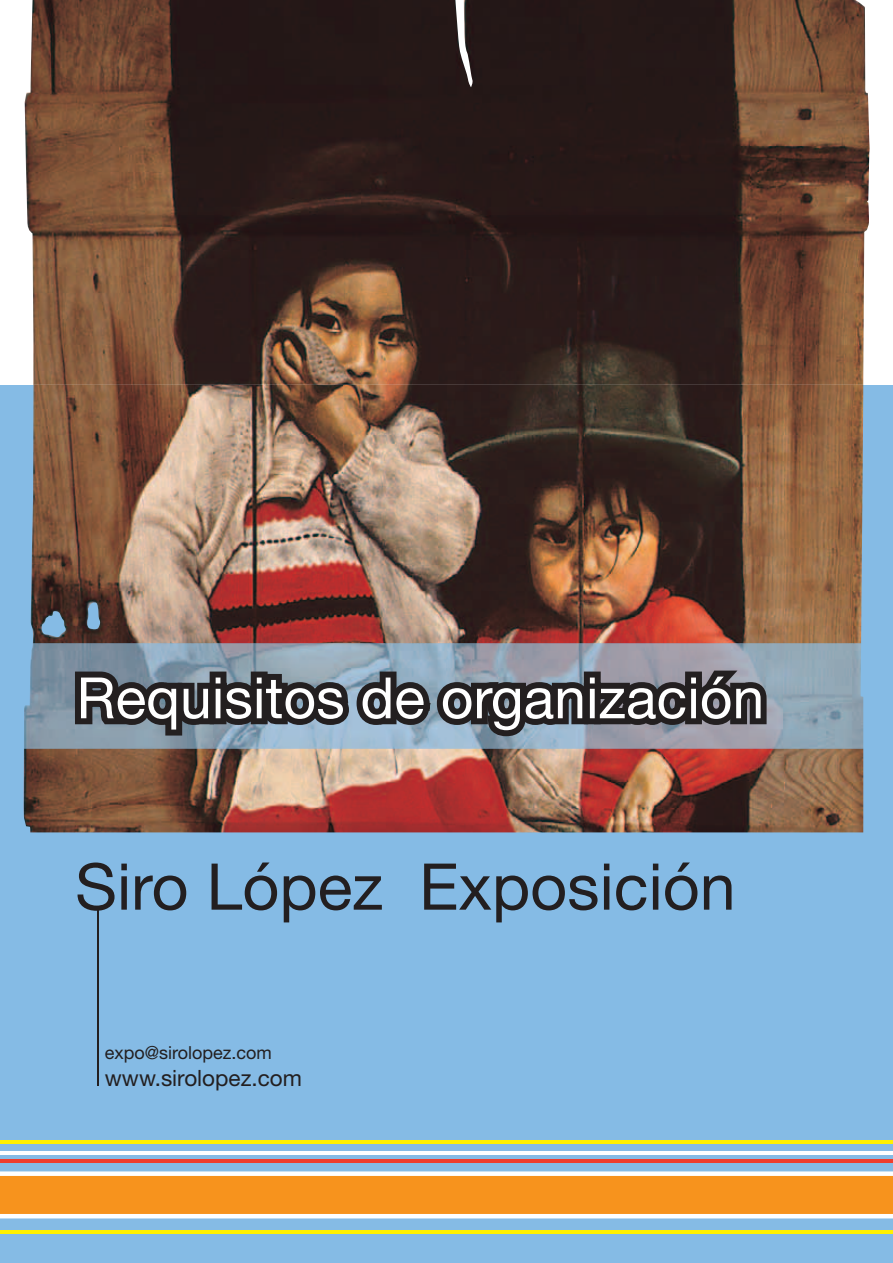
<style>
.page{position:relative;width:893px;height:1263px;background:#fff}
.page>*{position:absolute;margin:0;border:0;box-sizing:border-box;transform-origin:0 0}
.t1{font:64.5px "Helvetica Neue LT Std";color:#231f20}
.t2{font:57px "Helvetica Neue LT Std";color:#fff}
.t3{font:22.5px "Helvetica Neue LT Std";color:#231f20}
.t4{font:18px "Helvetica Neue LT Std";color:#231f20}
</style>
<div class="page">
<div style="left:0;top:385px;width:893px;height:878px;background:#85bbe5"></div>
<svg style="left:0;top:1171px;width:893px;height:47px"></svg>
<hr style="left:0;top:1159px;width:893px;height:3px;background:#ef3e2e">
<hr style="left:0;top:1151px;width:893px;height:3px;background:#fff">
<hr style="left:0;top:1230px;width:893px;height:3px;background:#fff101">
<hr style="left:0;top:1141px;width:893px;height:3px;background:#fff101">
<img style="left:25px;top:0;width:845px;height:385px">
<img style="left:24px;top:385px;width:839px;height:447px">
<img style="left:24px;top:643px;width:839px;height:105px">
<svg style="left:69px;top:665px;width:704px;height:77px"></svg>
<hr style="left:97px;top:910px;width:2px;height:176px;background:#231f20">
<p class="t2" style="left:77px;top:664px;width:689px">Requisitos de organización</p>
<p class="t1" style="left:75px;top:848px;width:662px">Siro López Exposición</p>
<p class="t4" style="left:105px;top:1042px;width:169px">expo@sirolopez.com</p>
<p class="t3" style="left:105px;top:1064px;width:199px">www.sirolopez.com</p>
</div>
